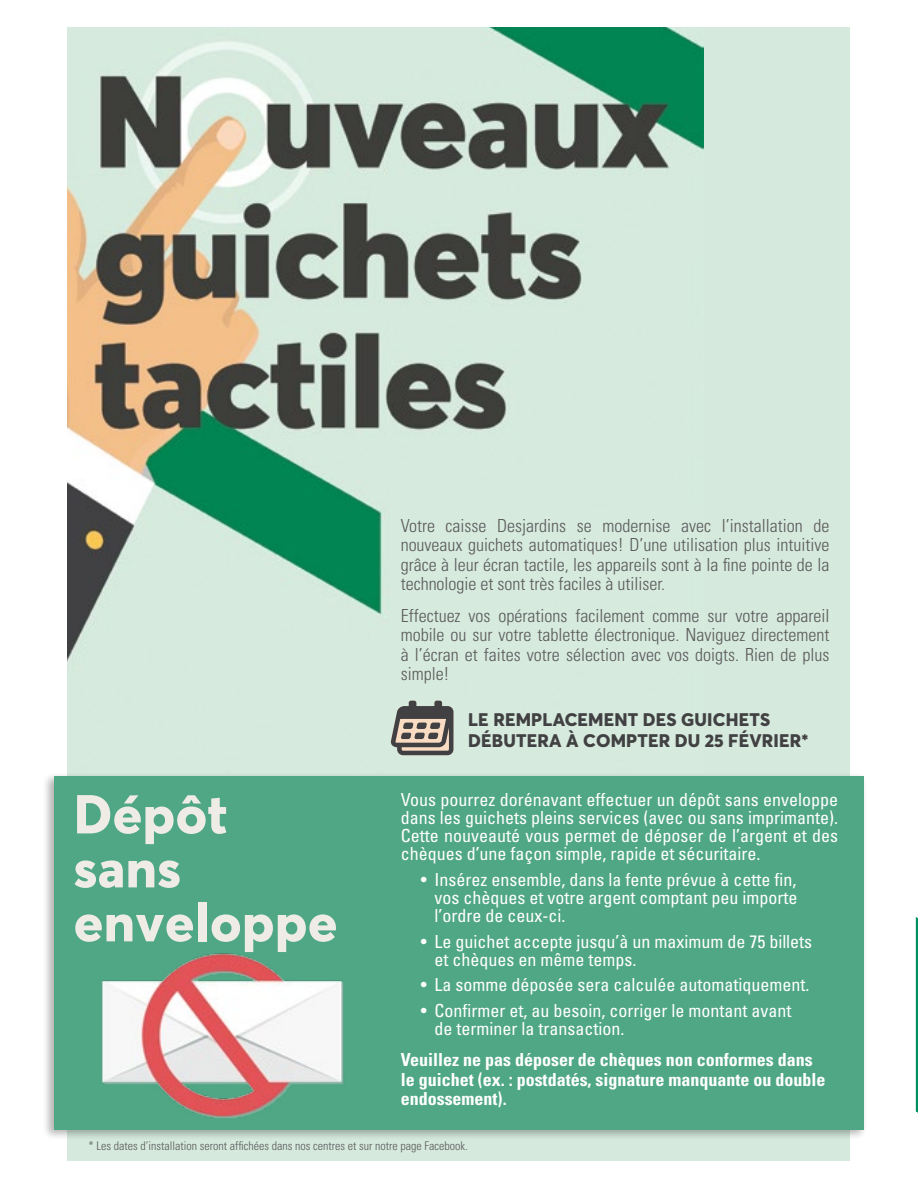
<style>
.page{position:relative;width:918px;height:1188px;background:#fff}
.page>*{position:absolute;margin:0;border:0;box-sizing:border-box;transform-origin:0 0}
.t1{font:800 54px/54px "Averta";letter-spacing:.01em;color:#efece6}
.t2{font:condensed 18px/18px "Univers";color:#fff;text-align:justify}
.t3{font:300 condensed 18px/19.5px "Univers";color:#5a595b;text-align:justify}
.t4{font:700 condensed 18px/19.5px "Univers";color:#fff}
.t5{font:800 18px/21px "Averta";letter-spacing:.01em;color:#414042}
.t6{font:300 condensed 12px "Univers";color:#5a595b}
</style>
<div class="page">
<hr style="left:917px;top:27px;width:1px;height:905px;background:#d5e9dd">
<svg style="left:917px;top:27px;width:1px;height:601px"></svg>
<div style="left:68px;top:27px;width:782px;height:1134px;background:#d5e9dd"></div>
<img style="left:68px;top:27px;width:636px;height:729px">
<svg style="left:391px;top:701px;width:63px;height:54px;background:#89837b"></svg>
<div style="left:43px;top:772px;width:825px;height:368px;background:#000;opacity:.3"></div>
<div style="left:54px;top:777px;width:810px;height:353px;background:#50a786"></div>
<img style="left:101px;top:953px;width:243px;height:166px">
<svg style="left:916px;top:917px;width:2px;height:196px"></svg>
<p class="t3" style="left:401px;top:515px;width:430px">Votre caisse Desjardins se modernise avec l’installation de nouveaux guichets automatiques! D’une utilisation plus intuitive grâce à leur écran tactile, les appareils sont à la fine pointe de la technologie et sont très faciles à utiliser.</p>
<p class="t3" style="left:401px;top:605px;width:430px">Effectuez vos opérations facilement comme sur votre appareil mobile ou sur votre tablette électronique. Naviguez directement à l’écran et faites votre sélection avec vos doigts. Rien de plus simple!</p>
<p class="t5" style="left:468px;top:709px;width:342px">LE REMPLACEMENT DES GUICHETS<br>DÉBUTERA À COMPTER DU 25 FÉVRIER*</p>
<h1 class="t1" style="left:74px;top:787px;width:265px">Dépôt sans enveloppe</h1>
<p class="t2" style="left:401px;top:791px;width:439px">Vous pourrez dorénavant effectuer un dépôt sans enveloppe dans les guichets pleins services (avec ou sans imprimante).<br>Cette nouveauté vous permet de déposer de l’argent et des chèques d’une façon simple, rapide et sécuritaire.</p>
<p class="t2" style="left:434px;top:870px;width:364px;text-indent:-14px">• Insérez ensemble, dans la fente prévue à cette fin, vos chèques et votre argent comptant peu importe l’ordre de ceux-ci.</p>
<p class="t2" style="left:434px;top:932px;width:379px;text-indent:-14px">• Le guichet accepte jusqu’à un maximum de 75 billets et chèques en même temps.</p>
<p class="t2" style="left:421px;top:975px;width:390px">• La somme déposée sera calculée automatiquement.</p>
<p class="t2" style="left:434px;top:1001px;width:358px;text-indent:-14px">• Confirmer et, au besoin, corriger le montant avant de terminer la transaction.</p>
<p class="t4" style="left:401px;top:1050px;width:426px">Veuillez ne pas déposer de chèques non conformes dans le guichet (ex. : postdatés, signature manquante ou double endossement).</p>
<p class="t6" style="left:89px;top:1139px;width:381px">* Les dates d’installation seront affichées dans nos centres et sur notre page Facebook.</p>
</div>
